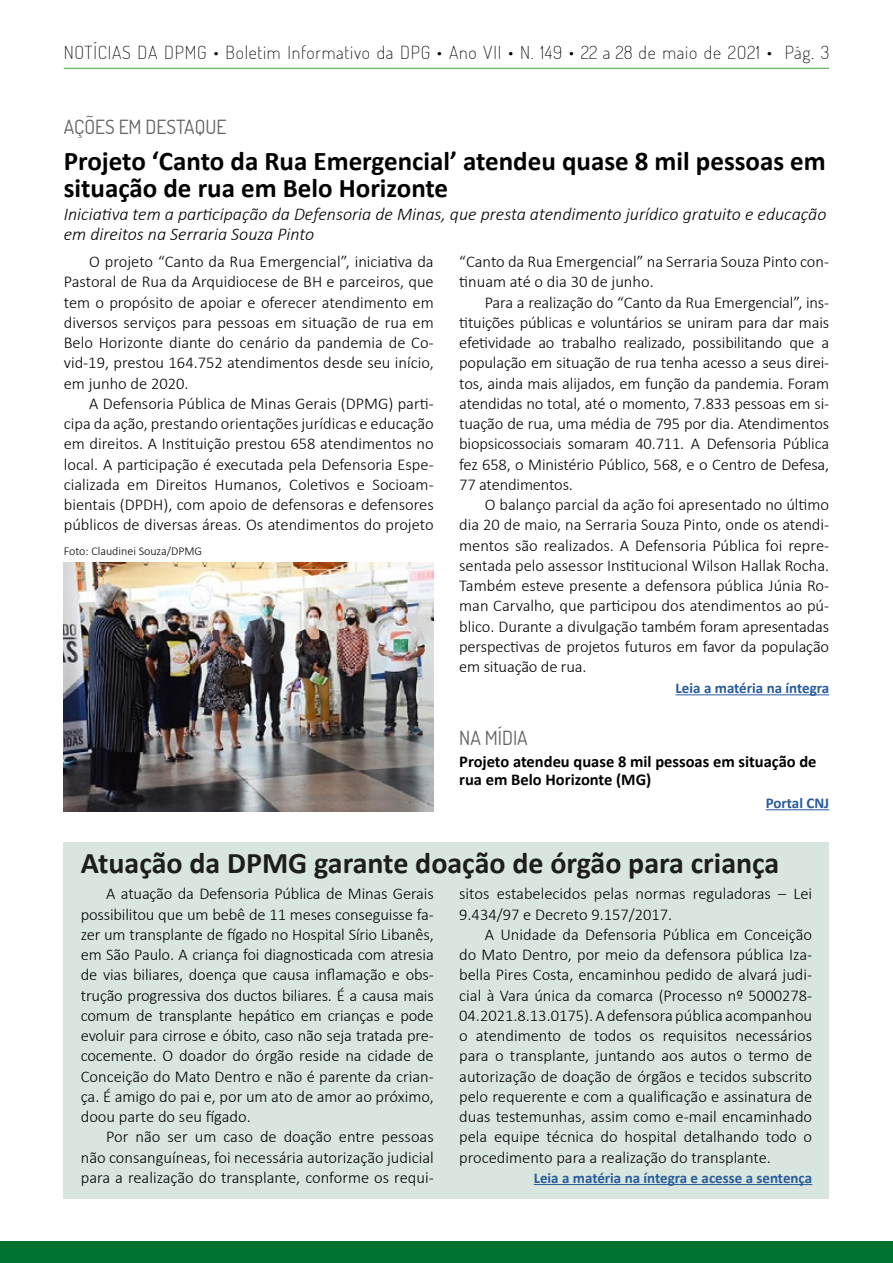
<style>
.page{position:relative;width:893px;height:1263px;background:#fff}
.page>*{position:absolute;margin:0;border:0;box-sizing:border-box;transform-origin:0 0}
.t1{font:700 30px "Calibri";color:#1d1d1b}
.t2{font:700 27px/27px "Calibri";color:#000}
.t3{font:19.5px "Dosis";color:#616160}
.t4{font:italic 300 18px/19.5px "Calibri";color:#000}
.t5{font:200 18px "Dosis";letter-spacing:.04em;color:#000}
.t6{font:300 16.5px/20.2px "Calibri";color:#000;text-align:justify}
.t7{font:700 16.5px/18px "Calibri";color:#000}
.t8{font:700 15px "Calibri";color:#275b9b}
.t9{font:300 12px "Calibri";color:#000}
</style>
<div class="page">
<div style="left:0;top:1241px;width:893px;height:22px;background:#007330"></div>
<hr style="left:64px;top:68px;width:765px;height:1px;background:#3fa535">
<div style="left:64px;top:843px;width:765px;height:356px;background:#d9e6e0"></div>
<img style="left:64px;top:562px;width:370px;height:249px">
<hr style="left:766px;top:809px;width:63px;height:1px;background:#275b9b">
<hr style="left:534px;top:1184px;width:278px;height:1px;background:#275b9b">
<hr style="left:676px;top:694px;width:153px;height:1px;background:#275b9b">
<p class="t5" style="left:64px;top:41px;width:767px">NOTÍCIAS DA DPMG • Boletim Informativo da DPG • Ano VII • N. 149 • 22 a 28 de maio de 2O21 • Pág. 3</p>
<p class="t3" style="left:64px;top:114px;width:164px">AÇÕES EM DESTAQUE</p>
<h2 class="t2" style="left:64px;top:147px;width:763px">Projeto ‘Canto da Rua Emergencial’ atendeu quase 8 mil pessoas em situação de rua em Belo Horizonte</h2>
<p class="t4" style="left:64px;top:205px;width:764px">Iniciativa tem a participação da Defensoria de Minas, que presta atendimento jurídico gratuito e educação em direitos na Serraria Souza Pinto</p>
<p class="t6" style="left:64px;top:251px;width:371px;text-indent:26px">O projeto “Canto da Rua Emergencial”, iniciativa da Pastoral de Rua da Arquidiocese de BH e parceiros, que tem o propósito de apoiar e oferecer atendimento em diversos serviços para pessoas em situação de rua em Belo Horizonte diante do cenário da pandemia de Co&shy;vid-19, prestou 164.752 atendimentos desde seu início, em junho de 2020.</p>
<p class="t6" style="left:64px;top:393px;width:371px;text-indent:26px">A Defensoria Pública de Minas Gerais (DPMG) parti&shy;cipa da ação, prestando orientações jurídicas e educação em direitos. A Instituição prestou 658 atendimentos no local. A participação é executada pela Defensoria Espe&shy;cializada em Direitos Humanos, Coletivos e Socioam&shy;bientais (DPDH), com apoio de defensoras e defensores públicos de diversas áreas. Os atendimentos do projeto</p>
<p class="t9" style="left:64px;top:543px;width:140px">Foto: Claudinei Souza/DPMG</p>
<p class="t6" style="left:459px;top:251px;width:371px">“Canto da Rua Emergencial” na Serraria Souza Pinto con&shy;tinuam até o dia 30 de junho.</p>
<p class="t6" style="left:459px;top:292px;width:372px;text-indent:26px">Para a realização do “Canto da Rua Emergencial”, ins&shy;tituições públicas e voluntários se uniram para dar mais efetividade ao trabalho realizado, possibilitando que a população em situação de rua tenha acesso a seus direi&shy;tos, ainda mais alijados, em função da pandemia. Foram atendidas no total, até o momento, 7.833 pessoas em si&shy;tuação de rua, uma média de 795 por dia. Atendimentos biopsicossociais somaram 40.711. A Defensoria Pública fez 658, o Ministério Público, 568, e o Centro de Defesa, 77 atendimentos.</p>
<p class="t6" style="left:459px;top:494px;width:371px;text-indent:26px">O balanço parcial da ação foi apresentado no último dia 20 de maio, na Serraria Souza Pinto, onde os atendi&shy;mentos são realizados. A Defensoria Pública foi repre&shy;sentada pelo assessor Institucional Wilson Hallak Rocha.<br>Também esteve presente a defensora pública Júnia Ro&shy;man Carvalho, que participou dos atendimentos ao pú&shy;blico. Durante a divulgação também foram apresentadas perspectivas de projetos futuros em favor da população em situação de rua.</p>
<p class="t8" style="left:676px;top:679px;width:155px">Leia a matéria na íntegra</p>
<p class="t3" style="left:459px;top:725px;width:70px">NA MÍDIA</p>
<p class="t7" style="left:459px;top:752px;width:359px">Projeto atendeu quase 8 mil pessoas em situação de rua em Belo Horizonte (MG)</p>
<p class="t8" style="left:766px;top:793px;width:65px">Portal CNJ</p>
<h1 class="t1" style="left:81px;top:844px;width:700px">Atuação da DPMG garante doação de órgão para criança</h1>
<p class="t6" style="left:459px;top:883px;width:354px">sitos estabelecidos pelas normas reguladoras – Lei<br>9.434/97 e Decreto 9.157/2017.</p>
<p class="t6" style="left:459px;top:924px;width:354px;text-indent:26px">A Unidade da Defensoria Pública em Conceição do Mato Dentro, por meio da defensora pública Iza&shy;bella Pires Costa, encaminhou pedido de alvará judi&shy;cial à Vara única da comarca (Processo nº 5000278- 04.2021.8.13.0175). A defensora pública acompanhou o atendimento de todos os requisitos necessários para o transplante, juntando aos autos o termo de autorização de doação de órgãos e tecidos subscrito pelo requerente e com a qualificação e assinatura de duas testemunhas, assim como e-mail encaminhado pela equipe técnica do hospital detalhando todo o procedimento para a realização do transplante.</p>
<p class="t8" style="left:534px;top:1168px;width:280px">Leia a matéria na íntegra e acesse a sentença</p>
<p class="t6" style="left:81px;top:883px;width:354px;text-indent:26px">A atuação da Defensoria Pública de Minas Gerais possibilitou que um bebê de 11 meses conseguisse fa&shy;zer um transplante de fígado no Hospital Sírio Libanês, em São Paulo. A criança foi diagnosticada com atresia de vias biliares, doença que causa inflamação e obs&shy;trução progressiva dos ductos biliares. É a causa mais comum de transplante hepático em crianças e pode evoluir para cirrose e óbito, caso não seja tratada pre&shy;cocemente. O doador do órgão reside na cidade de Conceição do Mato Dentro e não é parente da crian&shy;ça. É amigo do pai e, por um ato de amor ao próximo, doou parte do seu fígado.</p>
<p class="t6" style="left:81px;top:1126px;width:354px;text-indent:26px">Por não ser um caso de doação entre pessoas não consanguíneas, foi necessária autorização judicial para a realização do transplante, conforme os requi-</p>
</div>
